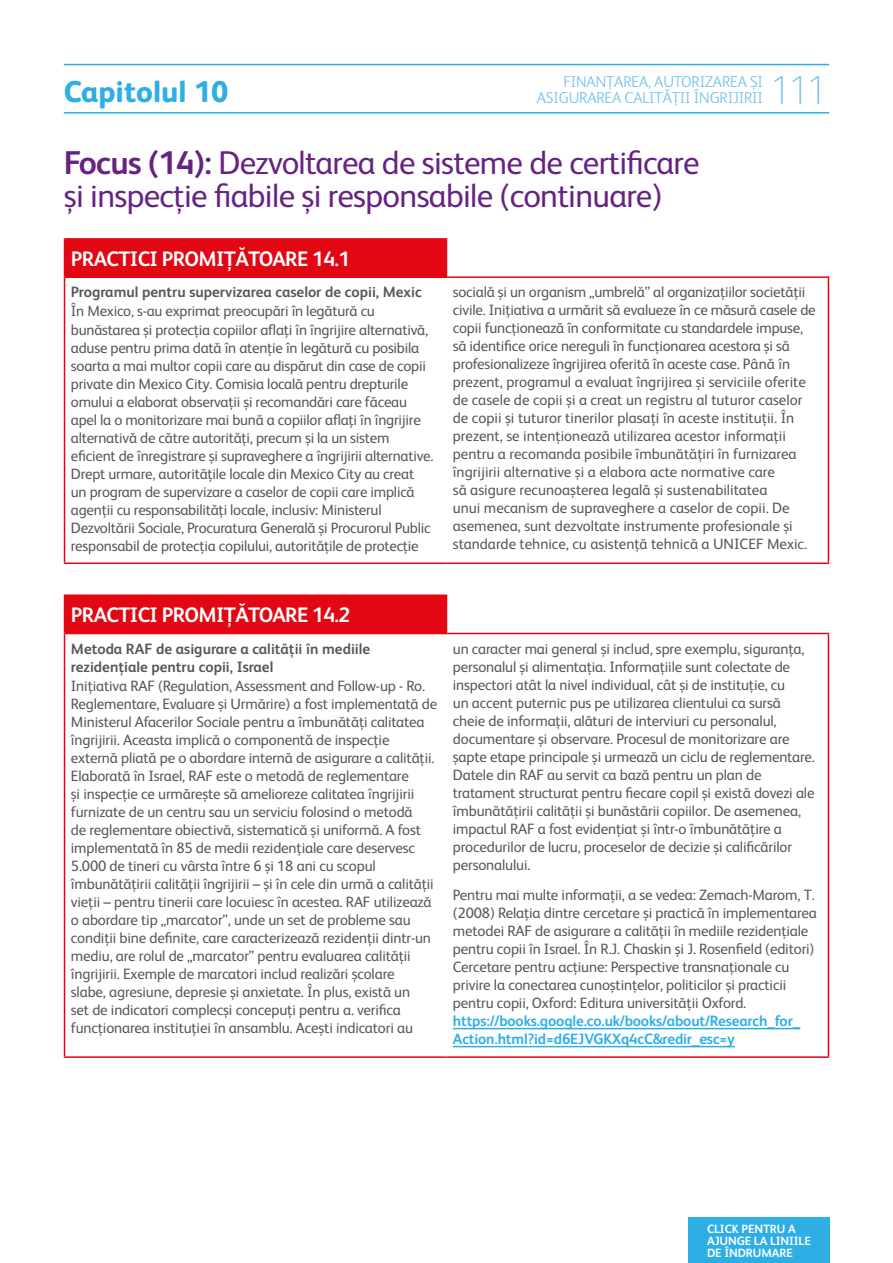
<style>
.page{position:relative;width:893px;height:1263px;background:#fff}
.page>*{position:absolute;margin:0;border:0;box-sizing:border-box;transform-origin:0 0}
.t1{font:100 40.5px "FS Albert";color:#71c0ec}
.t2{font:33px/33px "FS Albert";letter-spacing:-.02em;color:#662383}
.t3{font:800 30px "FS Albert";color:#2dafe6}
.t4{font:700 21px "FS Albert";letter-spacing:-.03em;color:#fff}
.t5{font:300 15.75px/15.8px "FS Albert";letter-spacing:-.01em;color:#71c0ec;text-align:right}
.t6{font:15px/18px "FS Albert";letter-spacing:-.01em;color:#575756}
.t7{font:700 15px/18px "FS Albert";color:#575756}
.t8{font:700 15px/18px "FS Albert";letter-spacing:-.01em;color:#2dafe6}
.t9{font:700 12px/12px "FS Albert";letter-spacing:-.01em;color:#fff}
.s1{font-weight:700}
</style>
<div class="page">
<hr style="left:64px;top:112px;width:765px;height:2px;background:#2dafe6">
<hr style="left:64px;top:64px;width:765px;height:1px;background:#2dafe6">
<div style="left:688px;top:1217px;width:141px;height:46px;background:#2dafe6"></div>
<div style="left:65px;top:239px;width:381px;height:38px;background:#e30613"></div>
<hr style="left:64px;top:238px;width:383px;height:2px;background:#e30613">
<hr style="left:64px;top:240px;width:1px;height:36px;background:#e30613">
<hr style="left:446px;top:240px;width:1px;height:36px;background:#e30613">
<hr style="left:64px;top:276px;width:382px;height:2px;background:#e30613">
<hr style="left:64px;top:278px;width:1px;height:284px;background:#e30613">
<hr style="left:446px;top:276px;width:383px;height:2px;background:#e30613">
<hr style="left:828px;top:278px;width:1px;height:284px;background:#e30613">
<hr style="left:64px;top:562px;width:382px;height:2px;background:#e30613">
<hr style="left:446px;top:562px;width:383px;height:2px;background:#e30613">
<div style="left:65px;top:595px;width:381px;height:38px;background:#e30613"></div>
<hr style="left:64px;top:594px;width:383px;height:2px;background:#e30613">
<hr style="left:64px;top:596px;width:1px;height:37px;background:#e30613">
<hr style="left:446px;top:596px;width:1px;height:37px;background:#e30613">
<hr style="left:64px;top:633px;width:382px;height:1px;background:#e30613">
<hr style="left:64px;top:634px;width:1px;height:422px;background:#e30613">
<hr style="left:446px;top:633px;width:383px;height:1px;background:#e30613">
<hr style="left:828px;top:634px;width:1px;height:422px;background:#e30613">
<hr style="left:64px;top:1056px;width:382px;height:2px;background:#e30613">
<hr style="left:446px;top:1056px;width:383px;height:2px;background:#e30613">
<hr style="left:453px;top:1028px;width:347px;height:1px;background:#2dafe6">
<hr style="left:453px;top:1046px;width:282px;height:1px;background:#2dafe6">
<h3 class="t3" style="left:64px;top:70px;width:166px">Capitolul 10</h3>
<p class="t5" style="left:537px;top:73px;width:228px">FINANȚAREA, AUTORIZAREA ȘI<br>ASIGURAREA CALITĂȚII ÎNGRIJIRII</p>
<h1 class="t1" style="left:770px;top:63px;width:59px">111</h1>
<h2 class="t2" style="left:64px;top:145px;width:637px"><span class="s1">Focus (14):</span> Dezvoltarea de sisteme de certificare și inspecție fiabile și responsabile (continuare)</h2>
<h3 class="t4" style="left:71px;top:245px;width:281px">PRACTICI PROMIȚĂTOARE 14.1</h3>
<p class="t7" style="left:71px;top:282px;width:352px">Programul pentru supervizarea caselor de copii, Mexic</p>
<p class="t6" style="left:71px;top:302px;width:364px">În Mexico, s-au exprimat preocupări în legătură cu bunăstarea și protecția copiilor aflați în îngrijire alternativă, aduse pentru prima dată în atenție în legătură cu posibila soarta a mai multor copii care au dispărut din case de copii private din Mexico City. Comisia locală pentru drepturile omului a elaborat observații și recomandări care făceau apel la o monitorizare mai bună a copiilor aflați în îngrijire alternativă de către autorități, precum și la un sistem eficient de înregistrare și supraveghere a îngrijirii alternative.<br>Drept urmare, autoritățile locale din Mexico City au creat un program de supervizare a caselor de copii care implică agenții cu responsabilități locale, inclusiv: Ministerul Dezvoltării Sociale, Procuratura Generală și Procurorul Public responsabil de protecția copilului, autoritățile de protecție</p>
<p class="t6" style="left:453px;top:282px;width:364px">socială și un organism „umbrelă” al organizațiilor societății civile. Inițiativa a urmărit să evalueze în ce măsură casele de copii funcționează în conformitate cu standardele impuse, să identifice orice nereguli în funcționarea acestora și să profesionalizeze îngrijirea oferită în aceste case. Până în prezent, programul a evaluat îngrijirea și serviciile oferite de casele de copii și a creat un registru al tuturor caselor de copii și tuturor tinerilor plasați în aceste instituții. În prezent, se intenționează utilizarea acestor informații pentru a recomanda posibile îmbunătățiri în furnizarea îngrijirii alternative și a elabora acte normative care<br>să asigure recunoașterea legală și sustenabilitatea<br>unui mecanism de supraveghere a caselor de copii. De asemenea, sunt dezvoltate instrumente profesionale și standarde tehnice, cu asistență tehnică a UNICEF Mexic.</p>
<h3 class="t4" style="left:71px;top:601px;width:281px">PRACTICI PROMIȚĂTOARE 14.2</h3>
<p class="t7" style="left:71px;top:639px;width:301px">Metoda RAF de asigurare a calității în mediile rezidențiale pentru copii, Israel</p>
<p class="t6" style="left:71px;top:676px;width:368px">Inițiativa RAF (Regulation, Assessment and Follow-up - Ro.<br>Reglementare, Evaluare și Urmărire) a fost implementată de Ministerul Afacerilor Sociale pentru a îmbunătăți calitatea îngrijirii. Aceasta implică o componentă de inspecție externă pliată pe o abordare internă de asigurare a calității.<br>Elaborată în Israel, RAF este o metodă de reglementare<br>și inspecție ce urmărește să amelioreze calitatea îngrijirii furnizate de un centru sau un serviciu folosind o metodă<br>de reglementare obiectivă, sistematică și uniformă. A fost implementată în 85 de medii rezidențiale care deservesc 5.000 de tineri cu vârsta între 6 și 18 ani cu scopul îmbunătățirii calității îngrijirii – și în cele din urmă a calității vieții – pentru tinerii care locuiesc în acestea. RAF utilizează o abordare tip „marcator”, unde un set de probleme sau condiții bine definite, care caracterizează rezidenții dintr-un mediu, are rolul de „marcator” pentru evaluarea calității îngrijirii. Exemple de marcatori includ realizări școlare<br>slabe, agresiune, depresie și anxietate. În plus, există un<br>set de indicatori complecși concepuți pentru a. verifica funcționarea instituției în ansamblu. Acești indicatori au</p>
<p class="t6" style="left:453px;top:639px;width:363px">un caracter mai general și includ, spre exemplu, siguranța, personalul și alimentația. Informațiile sunt colectate de inspectori atât la nivel individual, cât și de instituție, cu<br>un accent puternic pus pe utilizarea clientului ca sursă cheie de informații, alături de interviuri cu personalul, documentare și observare. Procesul de monitorizare are șapte etape principale și urmează un ciclu de reglementare.<br>Datele din RAF au servit ca bază pentru un plan de tratament structurat pentru fiecare copil și există dovezi ale îmbunătățirii calității și bunăstării copiilor. De asemenea, impactul RAF a fost evidențiat și într-o îmbunătățire a procedurilor de lucru, proceselor de decizie și calificărilor personalului.</p>
<p class="t6" style="left:453px;top:885px;width:366px">Pentru mai multe informații, a se vedea: Zemach-Marom, T. (2008) Relația dintre cercetare și practică în implementarea metodei RAF de asigurare a calității în mediile rezidențiale pentru copii în Israel. În R.J. Chaskin și J. Rosenfield (editori)<br>Cercetare pentru acțiune: Perspective transnaționale cu privire la conectarea cunoștințelor, politicilor și practicii pentru copii, Oxford: Editura universității Oxford.</p>
<p class="t8" style="left:453px;top:1011px;width:349px">https://books.google.co.uk/books/about/Research_for_<br>Action.html?id=d6EJVGKXq4cC&amp;redir_esc=y</p>
<p class="t9" style="left:707px;top:1222px;width:105px">CLICK PENTRU A<br>AJUNGE LA LINIILE<br>DE ÎNDRUMARE</p>
</div>
